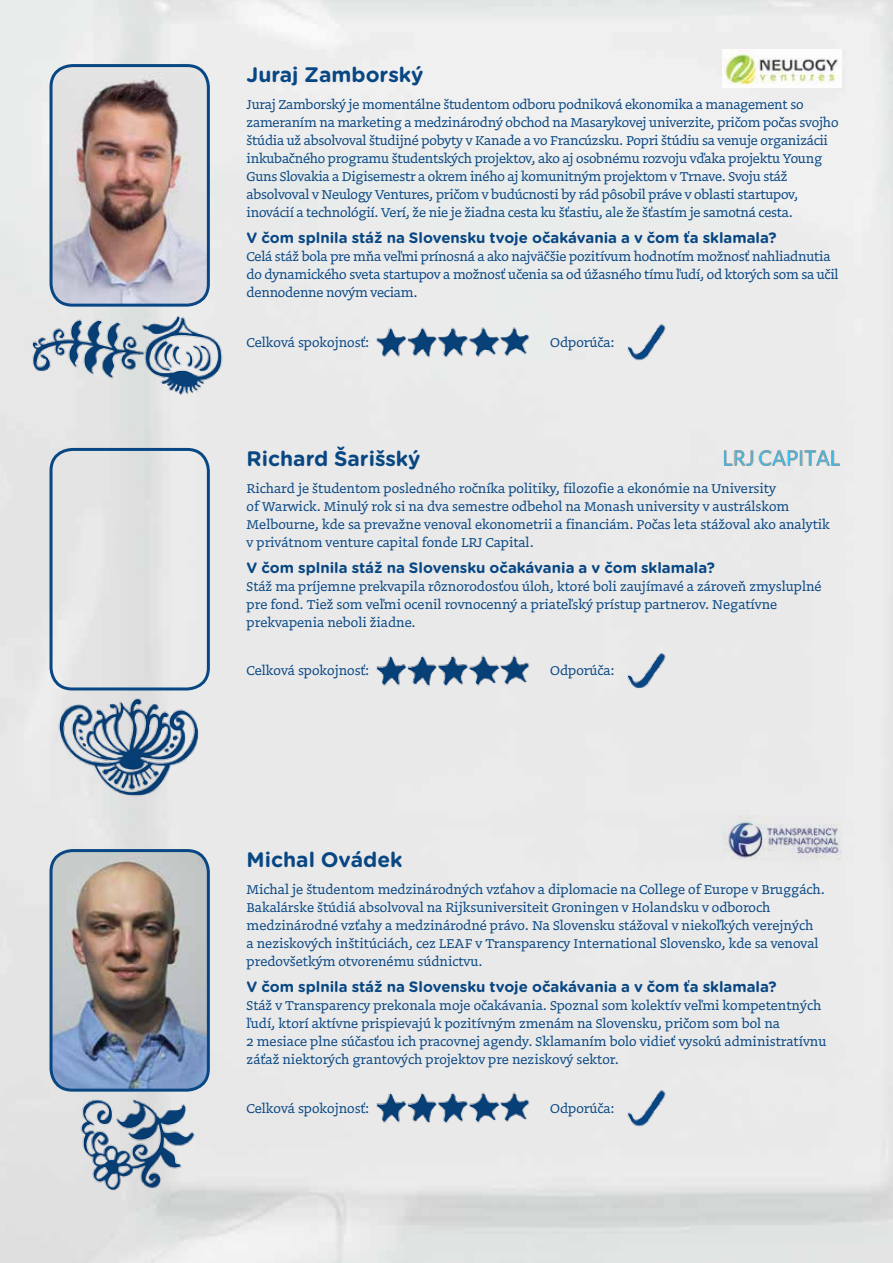
<style>
.page{position:relative;width:893px;height:1263px;background:#e9e9e9}
.page>*{position:absolute;margin:0;border:0;box-sizing:border-box;transform-origin:0 0}
.t1{font:700 21px "Gotham Rounded";color:#084783}
.t2{font:15px/18px "Doko";color:#084783}
.t3{font:700 15px "Gotham Rounded";color:#084783}
</style>
<div class="page">
<img style="left:51px;top:66px;width:157px;height:233px">
<div style="left:50px;top:64px;width:160px;height:243px;border:3px solid #084783;border-radius:21px"></div>
<img style="left:24px;top:299px;width:204px;height:108px">
<img style="left:531px;top:318px;width:8px;height:48px">
<img style="left:366px;top:318px;width:165px;height:48px">
<img style="left:608px;top:313px;width:70px;height:58px">
<img style="left:723px;top:50px;width:119px;height:37px">
<div style="left:50px;top:448px;width:160px;height:242px;border:3px solid #084783;border-radius:21px"></div>
<img style="left:51px;top:850px;width:157px;height:235px">
<div style="left:50px;top:849px;width:160px;height:243px;border:3px solid #084783;border-radius:21px"></div>
<img style="left:50px;top:691px;width:158px;height:116px">
<img style="left:50px;top:1085px;width:158px;height:115px">
<img style="left:531px;top:647px;width:8px;height:47px">
<img style="left:366px;top:647px;width:165px;height:47px">
<img style="left:608px;top:641px;width:70px;height:59px">
<img style="left:531px;top:1084px;width:8px;height:48px">
<img style="left:366px;top:1084px;width:165px;height:48px">
<img style="left:608px;top:1078px;width:70px;height:59px">
<img style="left:723px;top:816px;width:119px;height:45px">
<img style="left:723px;top:448px;width:119px;height:20px">
<h1 class="t1" style="left:247px;top:60px;width:178px">Juraj Zamborský</h1>
<p class="t2" style="left:247px;top:95px;width:593px">Juraj Zamborský je momentálne študentom odboru podniková ekonomika a management so zameraním na marketing a medzinárodný obchod na Masarykovej univerzite, pričom počas svojho štúdia už absolvoval študijné pobyty v Kanade a vo Francúzsku. Popri štúdiu sa venuje organizácii inkubačného programu študentských projektov, ako aj osobnému rozvoju vďaka projektu Young Guns Slovakia a Digisemestr a okrem iného aj komunitným projektom v Trnave. Svoju stáž absolvoval v Neulogy Ventures, pričom v budúcnosti by rád pôsobil práve v oblasti startupov, inovácií a technológií. Verí, že nie je žiadna cesta ku šťastiu, ale že šťastím je samotná cesta.</p>
<p class="t3" style="left:247px;top:227px;width:531px">V čom splnila stáž na Slovensku tvoje očakávania a v čom ťa sklamala?</p>
<p class="t2" style="left:247px;top:247px;width:593px">Celá stáž bola pre mňa veľmi prínosná a ako najväčšie pozitívum hodnotím možnosť nahliadnutia do dynamického sveta startupov a možnosť učenia sa od úžasného tímu ľudí, od ktorých som sa učil dennodenne novým veciam.</p>
<p class="t2" style="left:247px;top:333px;width:125px">Celková spokojnosť:</p>
<p class="t2" style="left:550px;top:333px;width:66px">Odporúča:</p>
<h1 class="t1" style="left:247px;top:443px;width:175px">Richard Šarišský</h1>
<p class="t2" style="left:247px;top:479px;width:585px">Richard je študentom posledného ročníka politiky, filozofie a ekonómie na University<br>of Warwick. Minulý rok si na dva semestre odbehol na Monash university v austrálskom Melbourne, kde sa prevažne venoval ekonometrii a financiám. Počas leta stážoval ako analytik v privátnom venture capital fonde LRJ Capital.</p>
<p class="t3" style="left:247px;top:557px;width:470px">V čom splnila stáž na Slovensku očakávania a v čom sklamala?</p>
<p class="t2" style="left:247px;top:577px;width:577px">Stáž ma príjemne prekvapila rôznorodosťou úloh, ktoré boli zaujímavé a zároveň zmysluplné pre fond. Tiež som veľmi ocenil rovnocenný a priateľský prístup partnerov. Negatívne prekvapenia neboli žiadne.</p>
<p class="t2" style="left:247px;top:661px;width:125px">Celková spokojnosť:</p>
<p class="t2" style="left:550px;top:661px;width:66px">Odporúča:</p>
<h1 class="t1" style="left:247px;top:844px;width:157px">Michal Ovádek</h1>
<p class="t2" style="left:247px;top:880px;width:580px">Michal je študentom medzinárodných vzťahov a diplomacie na College of Europe v Bruggách.<br>Bakalárske štúdiá absolvoval na Rijksuniversiteit Groningen v Holandsku v odboroch medzinárodné vzťahy a medzinárodné právo. Na Slovensku stážoval v niekoľkých verejných<br>a neziskových inštitúciách, cez LEAF v Transparency International Slovensko, kde sa venoval predovšetkým otvorenému súdnictvu.</p>
<p class="t3" style="left:247px;top:976px;width:531px">V čom splnila stáž na Slovensku tvoje očakávania a v čom ťa sklamala?</p>
<p class="t2" style="left:247px;top:996px;width:581px">Stáž v Transparency prekonala moje očakávania. Spoznal som kolektív veľmi kompetentných ľudí, ktorí aktívne prispievajú k pozitívným zmenám na Slovensku, pričom som bol na<br>2 mesiace plne súčasťou ich pracovnej agendy. Sklamaním bolo vidieť vysokú administratívnu záťaž niektorých grantových projektov pre neziskový sektor.</p>
<p class="t2" style="left:247px;top:1099px;width:125px">Celková spokojnosť:</p>
<p class="t2" style="left:550px;top:1099px;width:66px">Odporúča:</p>
</div>
